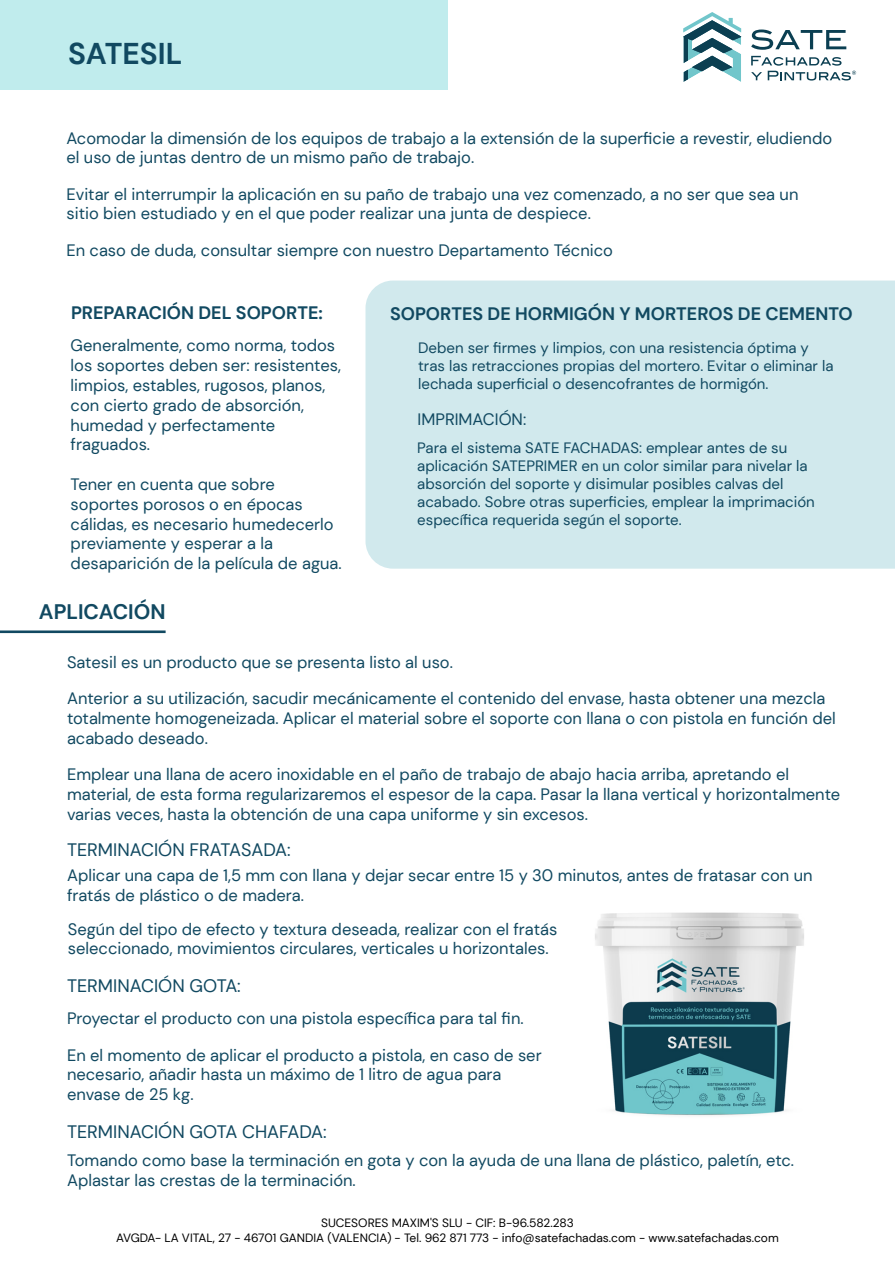
<style>
.page{position:relative;width:895px;height:1264px;background:#fff}
.page>*{position:absolute;margin:0;border:0;box-sizing:border-box;transform-origin:0 0}
.t1{font:700 30px "DM Sans";color:#114961}
.t2{font:700 21px "DM Sans";color:#114961}
.t3{font:18px "DM Sans";color:#114961}
.t4{font:700 18px "DM Sans";color:#114961}
.t5{font:16.5px/19.8px "DM Sans";color:#114961}
.t6{font:15px/18px "DM Sans";color:#114961}
.t7{font:12px/14.4px "DM Sans";color:#000;text-align:center}
</style>
<div class="page">
<div style="left:0;top:0;width:447px;height:89px;background:#c0eced"></div>
<div style="left:365px;top:280px;width:529px;height:288px;background:#d1e9ed"></div>
<hr style="left:0;top:630px;width:165px;height:3px;background:#114961">
<svg style="left:751px;top:56px;width:104px;height:25px"></svg>
<svg style="left:751px;top:30px;width:94px;height:20px"></svg>
<svg style="left:683px;top:12px;width:57px;height:70px"></svg>
<img style="left:595px;top:912px;width:209px;height:204px">
<h1 class="t1" style="left:68px;top:35px;width:116px">SATESIL</h1>
<p class="t5" style="left:66px;top:128px;width:766px">Acomodar la dimensión de los equipos de trabajo a la extensión de la superficie a revestir, eludiendo el uso de juntas dentro de un mismo paño de trabajo.</p>
<p class="t5" style="left:66px;top:184px;width:733px">Evitar el interrumpir la aplicación en su paño de trabajo una vez comenzado, a no ser que sea un sitio bien estudiado y en el que poder realizar una junta de despiece.</p>
<p class="t5" style="left:66px;top:240px;width:547px">En caso de duda, consultar siempre con nuestro Departamento Técnico</p>
<p class="t4" style="left:71px;top:301px;width:253px">PREPARACIÓN DEL SOPORTE:</p>
<p class="t5" style="left:71px;top:335px;width:272px">Generalmente, como norma, todos los soportes deben ser: resistentes, limpios, estables, rugosos, planos, con cierto grado de absorción, humedad y perfectamente fraguados.</p>
<p class="t5" style="left:71px;top:474px;width:272px">Tener en cuenta que sobre soportes porosos o en épocas cálidas, es necesario humedecerlo previamente y esperar a la desaparición de la película de agua.</p>
<p class="t4" style="left:390px;top:303px;width:464px">SOPORTES DE HORMIGÓN Y MORTEROS DE CEMENTO</p>
<p class="t6" style="left:418px;top:338px;width:416px">Deben ser firmes y limpios, con una resistencia óptima y tras las retracciones propias del mortero. Evitar o eliminar la lechada superficial o desencofrantes de hormigón.</p>
<p class="t5" style="left:417px;top:409px;width:110px">IMPRIMACIÓN:</p>
<p class="t6" style="left:417px;top:439px;width:399px">Para el sistema SATE FACHADAS: emplear antes de su aplicación SATEPRIMER en un color similar para nivelar la absorción del soporte y disimular posibles calvas del acabado. Sobre otras superficies, emplear la imprimación específica requerida según el soporte.</p>
<p class="t2" style="left:39px;top:598px;width:128px">APLICACIÓN</p>
<p class="t5" style="left:67px;top:651px;width:387px">Satesil es un producto que se presenta listo al uso.</p>
<p class="t5" style="left:67px;top:688px;width:769px">Anterior a su utilización, sacudir mecánicamente el contenido del envase, hasta obtener una mezcla totalmente homogeneizada. Aplicar el material sobre el soporte con llana o con pistola en función del acabado deseado.</p>
<p class="t5" style="left:67px;top:764px;width:774px">Emplear una llana de acero inoxidable en el paño de trabajo de abajo hacia arriba, apretando el material, de esta forma regularizaremos el espesor de la capa. Pasar la llana vertical y horizontalmente varias veces, hasta la obtención de una capa uniforme y sin excesos.</p>
<p class="t3" style="left:67px;top:838px;width:225px">TERMINACIÓN FRATASADA:</p>
<p class="t5" style="left:67px;top:864px;width:746px">Aplicar una capa de 1,5 mm con llana y dejar secar entre 15 y 30 minutos, antes de fratasar con un fratás de plástico o de madera.</p>
<p class="t5" style="left:68px;top:918px;width:490px">Según del tipo de efecto y textura deseada, realizar con el fratás seleccionado, movimientos circulares, verticales u horizontales.</p>
<p class="t3" style="left:67px;top:973px;width:175px">TERMINACIÓN GOTA:</p>
<p class="t5" style="left:67px;top:1000px;width:476px;line-height:36.3px">Proyectar el producto con una pistola específica para tal fin.<br>En el momento de aplicar el producto a pistola, en caso de ser</p>
<p class="t5" style="left:67px;top:1064px;width:436px">necesario, añadir hasta un máximo de 1 litro de agua para envase de 25 kg.</p>
<p class="t3" style="left:67px;top:1120px;width:261px">TERMINACIÓN GOTA CHAFADA:</p>
<p class="t5" style="left:67px;top:1150px;width:728px">Tomando como base la terminación en gota y con la ayuda de una llana de plástico, paletín, etc.<br>Aplastar las crestas de la terminación.</p>
<p class="t7" style="left:116px;top:1215px;width:663px">SUCESORES MAXIM'S SLU - CIF: B-96.582.283<br>AVGDA- LA VITAL, 27 - 46701 GANDIA (VALENCIA) - Tel. 962 871 773 - info@satefachadas.com - www.satefachadas.com</p>
</div>
